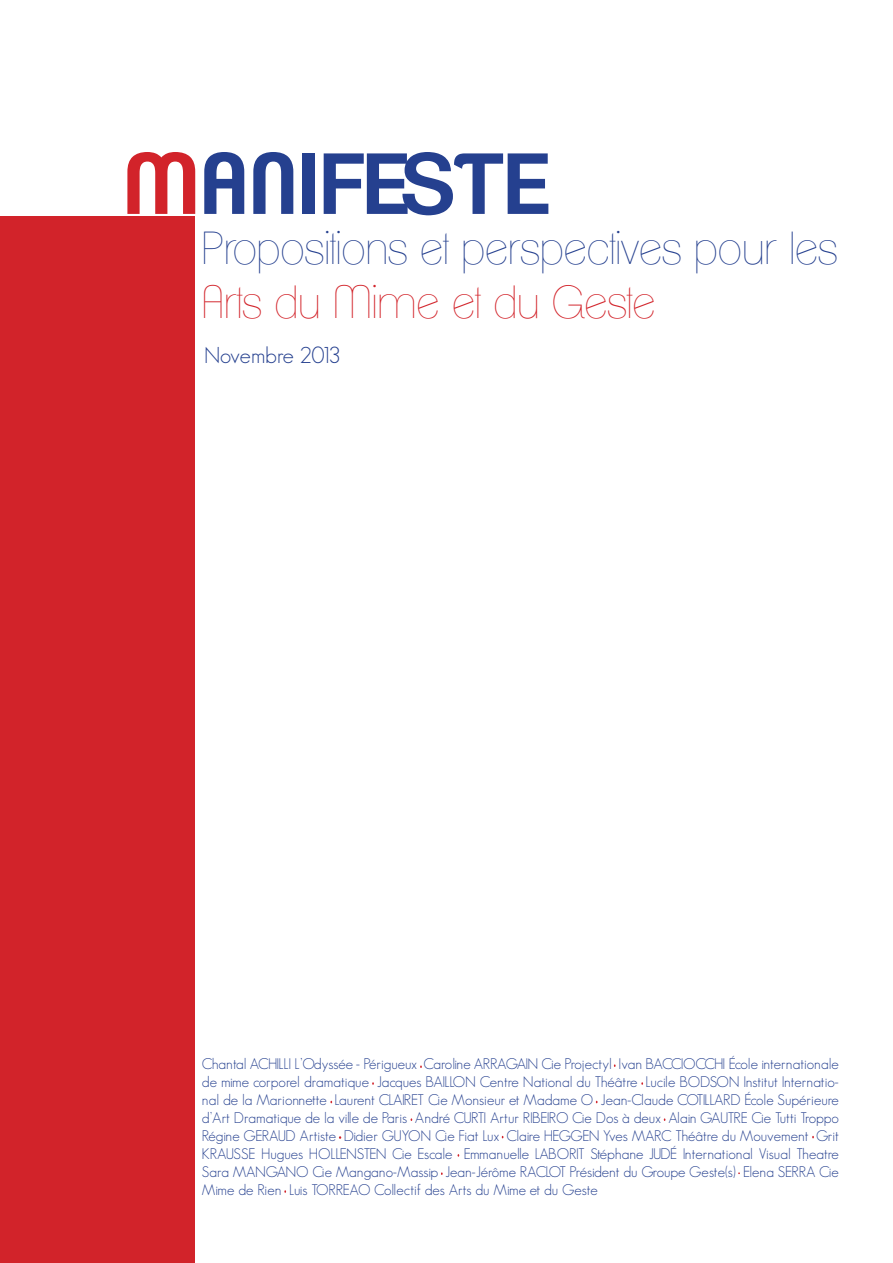
<style>
.page{position:relative;width:893px;height:1263px;background:#fff}
.page>*{position:absolute;margin:0;border:0;box-sizing:border-box;transform-origin:0 0}
.t1{font:600 84px "Clemente P Dak";color:#25408f}
.t2{font:100 45px "Clemente P Daa";color:#25408f}
.t3{font:100 45px "Clemente P Daa";color:#d2232a}
.t4{font:300 22.5px "Geosans";color:#25408f}
.t5{font:300 15px/18px "Geosans";color:#25408f;text-align:justify}
.s1{color:#d2232a}
</style>
<div class="page">
<div style="left:0;top:217px;width:194px;height:1046px;background:#d2232a"></div>
<h1 class="t1" style="left:123px;top:134px;width:431px"><span class="s1">M</span>ANIFESTE</h1>
<h2 class="t2" style="left:202px;top:222px;width:637px">Propositions et perspectives pour les</h2>
<h2 class="t3" style="left:202px;top:276px;width:455px">Arts du Mime et du Geste</h2>
<h3 class="t4" style="left:204px;top:342px;width:138px">Novembre 2013</h3>
<p class="t5" style="left:202px;top:1055px;width:639px">Chantal ACHILLI L’Odyssée - Périgueux Caroline ARRAGAIN Cie Projectyl Ivan BACCIOCCHI École internationale de mime corporel dramatique Jacques BAILLON Centre National du Théâtre Lucile BODSON Institut Internatio&shy;nal de la Marionnette Laurent CLAIRET Cie Monsieur et Madame O Jean-Claude COTILLARD École Supérieure d’Art Dramatique de la ville de Paris André CURTI Artur RIBEIRO Cie Dos à deux Alain GAUTRE Cie Tutti Troppo Régine GERAUD Artiste Didier GUYON Cie Fiat Lux Claire HEGGEN Yves MARC Théâtre du Mouvement Grit KRAUSSE Hugues HOLLENSTEN Cie Escale Emmanuelle LABORIT Stéphane JUDÉ International Visual Theatre Sara MANGANO Cie Mangano-Massip Jean-Jérôme RACLOT Président du Groupe Geste(s) Elena SERRA Cie Mime de Rien Luis TORREAO Collectif des Arts du Mime et du Geste</p>
</div>
